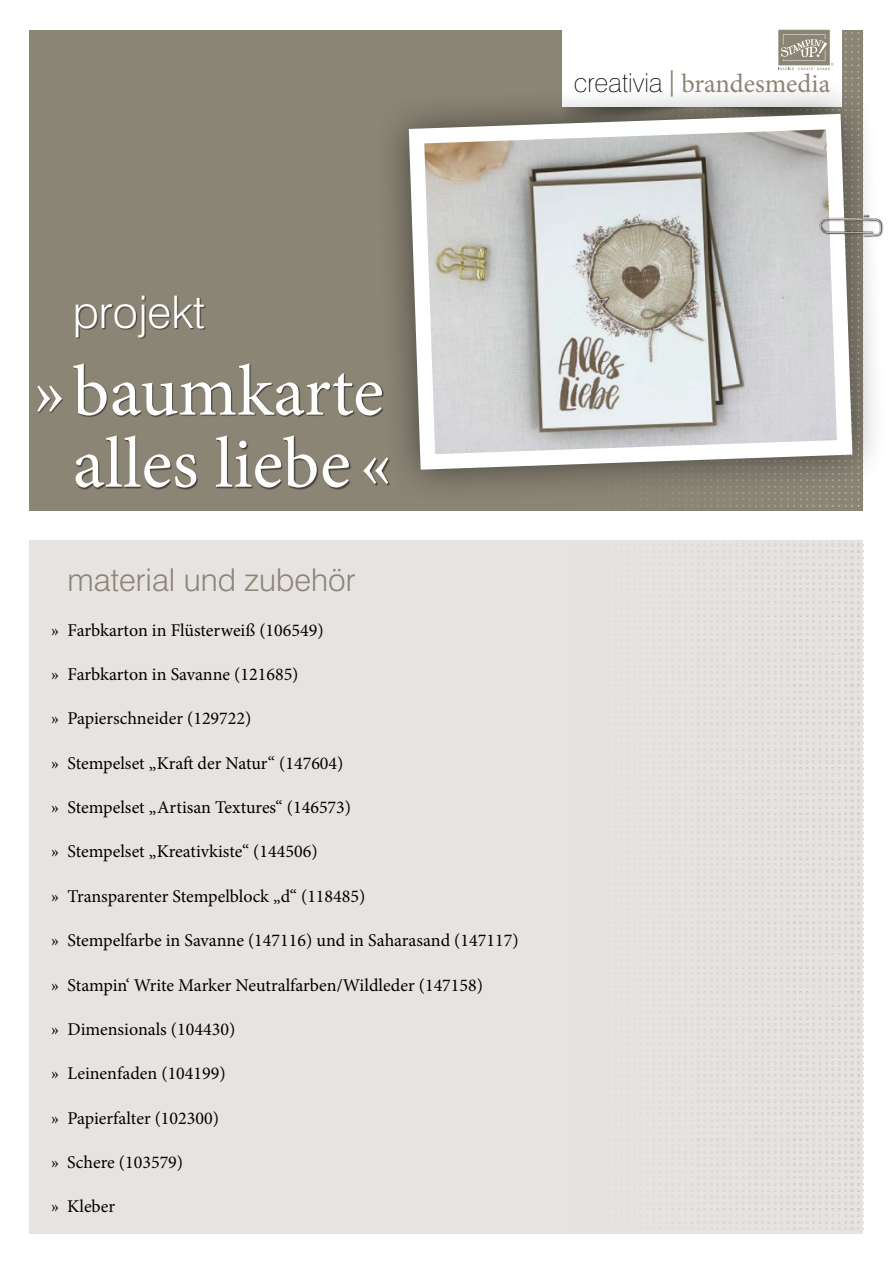
<style>
.page{position:relative;width:893px;height:1263px;background:#fff}
.page>*{position:absolute;margin:0;border:0;box-sizing:border-box;transform-origin:0 0}
.t1{font:72px/72px "Minion Pro";color:#fff;text-align:center}
.t2{font:300 45px "Swiss 721 BT";color:#fff}
.t3{font:300 31.5px "Swiss 721 BT";color:#8b8576}
.t4{font:26.4px "Minion Pro";color:#8b8576}
.t5{font:18px "Minion Pro";color:#000}
.s1{font-family:"Swiss 721 BT";font-weight:100;color:#000}
</style>
<div class="page">
<div style="left:30px;top:30px;width:833px;height:480px;background:#8b8576"></div>
<div style="left:30px;top:540px;width:833px;height:693px;background:#e6e3e0"></div>
<div style="left:562px;top:28px;width:280px;height:78px;background:#fff"></div>
<div style="left:373px;top:78px;width:515px;height:427px;background:#000;opacity:.5"></div>
<svg style="left:401px;top:106px;width:459px;height:371px;background:#c1c0bd"></svg>
<div style="left:819px;top:215px;width:65px;height:24px;background:#000;opacity:.3"></div>
<img style="left:800px;top:215px;width:84px;height:21px">
<img style="left:653px;top:540px;width:207px;height:689px">
<div style="left:38px;top:296px;width:352px;height:194px;background:#000;opacity:.5"></div>
<svg style="left:778px;top:30px;width:55px;height:40px;background:#aaa69b"></svg>
<h3 class="t4" style="left:574px;top:66px;width:258px"><span class="s1">creativia</span> | brandesmedia</h3>
<h2 class="t2" style="left:73px;top:285px;width:134px">projekt</h2>
<h1 class="t1" style="left:34px;top:356px;width:359px">»baumkarte alles liebe «</h1>
<h3 class="t3" style="left:68px;top:561px;width:289px">material und zubehör</h3>
<p class="t5" style="left:51px;top:618px;width:274px">» Farbkarton in Flüsterweiß (106549)</p>
<p class="t5" style="left:51px;top:662px;width:249px">» Farbkarton in Savanne (121685)</p>
<p class="t5" style="left:51px;top:707px;width:202px">» Papierschneider (129722)</p>
<p class="t5" style="left:51px;top:751px;width:294px">» Stempelset „Kraft der Natur“ (147604)</p>
<p class="t5" style="left:51px;top:795px;width:302px">» Stempelset „Artisan Textures“ (146573)</p>
<p class="t5" style="left:51px;top:840px;width:268px">» Stempelset „Kreativkiste“ (144506)</p>
<p class="t5" style="left:51px;top:884px;width:316px">» Transparenter Stempelblock „d“ (118485)</p>
<p class="t5" style="left:51px;top:928px;width:469px">» Stempelfarbe in Savanne (147116) und in Saharasand (147117)</p>
<p class="t5" style="left:51px;top:973px;width:434px">» Stampin‘ Write Marker Neutralfarben/Wildleder (147158)</p>
<p class="t5" style="left:51px;top:1017px;width:186px">» Dimensionals (104430)</p>
<p class="t5" style="left:51px;top:1061px;width:176px">» Leinenfaden (104199)</p>
<p class="t5" style="left:51px;top:1106px;width:170px">» Papierfalter (102300)</p>
<p class="t5" style="left:51px;top:1150px;width:134px">» Schere (103579)</p>
<p class="t5" style="left:51px;top:1194px;width:66px">» Kleber</p>
</div>
